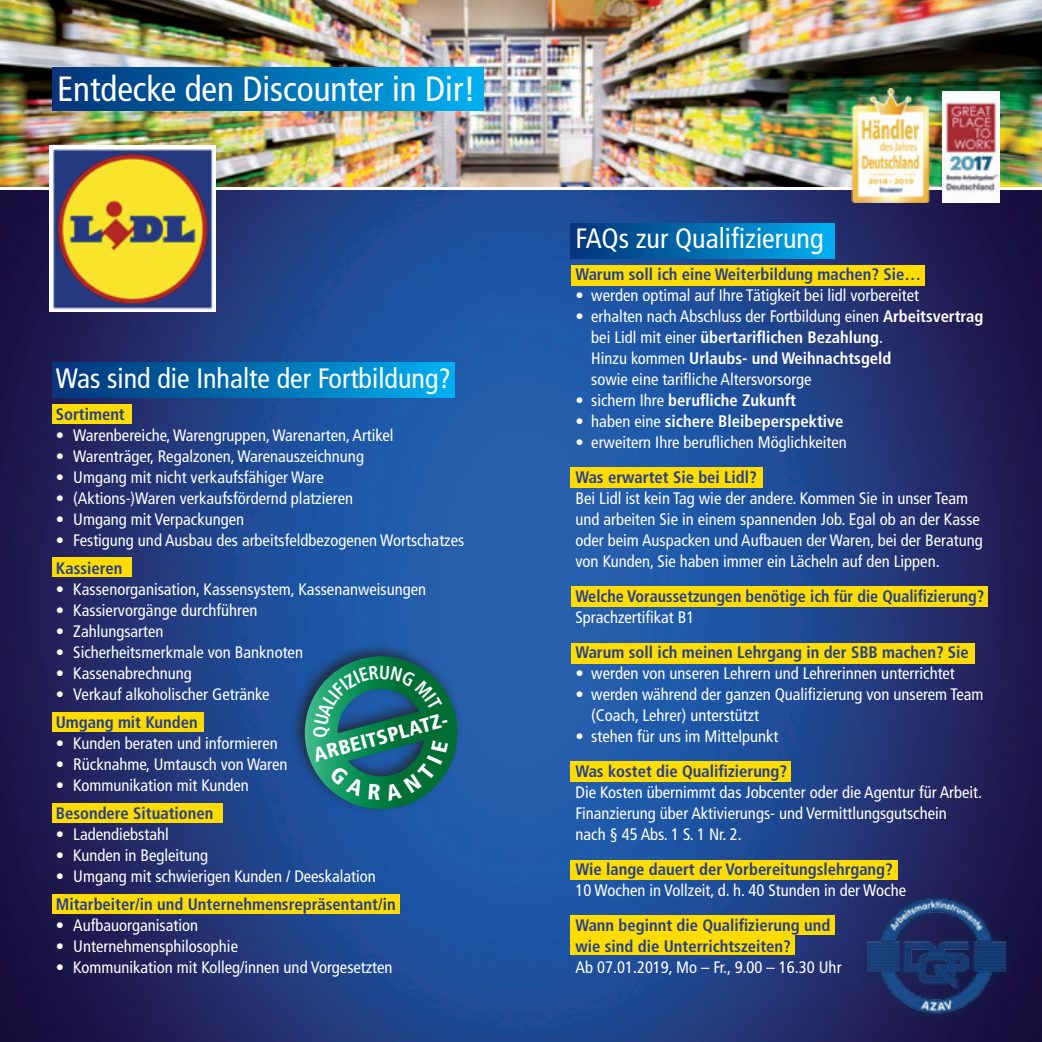
<style>
.page{position:relative;width:1042px;height:1042px;background:#fff}
.page>*{position:absolute;margin:0;border:0;box-sizing:border-box;transform-origin:0 0}
.t1{font:condensed 35px "Frutiger LT Std";color:#fff}
.t2{font:condensed 28px "Frutiger LT Std";color:#fff}
.t3{font:900 condensed 19.95px "Frutiger LT Std";color:#fff}
.t4{font:condensed 16.62px/21px "Frutiger LT Std";color:#fff}
.t5{font:700 condensed 16.62px/21px "Frutiger LT Std";color:#253f8e}
.t6{font:700 condensed 16.62px "Frutiger LT Std";color:#fff}
.s1{font-weight:700}
.s2{font-weight:400}
</style>
<div class="page">
<img style="left:0;top:191px;width:1042px;height:851px">
<img style="left:0;top:0;width:1042px;height:187px">
<img style="left:50px;top:145px;width:166px;height:167px">
<div style="left:290px;top:642px;width:171px;height:171px;background:#231f20;opacity:.7"></div>
<div style="left:52px;top:404px;width:80px;height:20px;background:#ffdc01"></div>
<div style="left:52px;top:557px;width:80px;height:20px;background:#ffdc01"></div>
<div style="left:52px;top:712px;width:151px;height:20px;background:#ffdc01"></div>
<div style="left:52px;top:802px;width:170px;height:20px;background:#ffdc01"></div>
<div style="left:52px;top:894px;width:347px;height:20px;background:#ffdc01"></div>
<div style="left:570px;top:266px;width:354px;height:20px;background:#ffdc01"></div>
<div style="left:570px;top:467px;width:193px;height:20px;background:#ffdc01"></div>
<div style="left:570px;top:586px;width:417px;height:21px;background:#ffdc01"></div>
<div style="left:570px;top:643px;width:404px;height:20px;background:#ffdc01"></div>
<div style="left:570px;top:761px;width:221px;height:21px;background:#ffdc01"></div>
<div style="left:570px;top:859px;width:328px;height:20px;background:#ffdc01"></div>
<div style="left:570px;top:915px;width:265px;height:20px;background:#ffdc01"></div>
<div style="left:570px;top:935px;width:225px;height:20px;background:#ffdc01"></div>
<div style="left:52px;top:363px;width:402px;height:34px;background:linear-gradient(to right,#023275,#00aeed)"></div>
<div style="left:570px;top:223px;width:264px;height:36px;background:linear-gradient(to right,#023175,#00aeed)"></div>
<div style="left:52px;top:67px;width:432px;height:44px;background:linear-gradient(to right,#023275,#00aeed)"></div>
<img style="left:823px;top:89px;width:132px;height:113px">
<img style="left:942px;top:91px;width:57px;height:111px">
<div style="left:857px;top:888px;width:159px;height:135px;background:#003456;opacity:.75"></div>
<img style="left:868px;top:896px;width:137px;height:120px">
<svg style="left:305px;top:656px;width:152px;height:153px;background:#127165"></svg>
<h1 class="t1" style="left:57px;top:68px;width:420px">Entdecke den Discounter in Dir!</h1>
<h2 class="t2" style="left:56px;top:362px;width:396px">Was sind die Inhalte der Fortbildung?</h2>
<p class="t5" style="left:56px;top:403px;width:70px">Sortiment</p>
<p class="t4" style="left:56px;top:424px;width:339px">• Warenbereiche, Warengruppen, Warenarten, Artikel</p>
<p class="t4" style="left:56px;top:445px;width:310px">• Warenträger, Regalzonen, Warenauszeichnung</p>
<p class="t4" style="left:56px;top:466px;width:270px">• Umgang mit nicht verkaufsfähiger Ware</p>
<p class="t4" style="left:56px;top:487px;width:299px">• (Aktions-)Waren verkaufsfördernd platzieren</p>
<p class="t4" style="left:56px;top:508px;width:190px">• Umgang mit Verpackungen</p>
<p class="t4" style="left:56px;top:529px;width:410px">• Festigung und Ausbau des arbeitsfeldbezogenen Wortschatzes</p>
<p class="t5" style="left:56px;top:557px;width:68px">Kassieren</p>
<p class="t4" style="left:56px;top:578px;width:372px">• Kassenorganisation, Kassensystem, Kassenanweisungen</p>
<p class="t4" style="left:56px;top:599px;width:203px">• Kassiervorgänge durchführen</p>
<p class="t4" style="left:56px;top:620px;width:109px">• Zahlungsarten</p>
<p class="t4" style="left:56px;top:641px;width:249px">• Sicherheitsmerkmale von Banknoten</p>
<p class="t4" style="left:56px;top:662px;width:138px">• Kassenabrechnung</p>
<p class="t4" style="left:56px;top:683px;width:215px">• Verkauf alkoholischer Getränke</p>
<p class="t5" style="left:56px;top:711px;width:143px">Umgang mit Kunden</p>
<p class="t4" style="left:56px;top:732px;width:223px">• Kunden beraten und informieren</p>
<p class="t4" style="left:56px;top:753px;width:233px">• Rücknahme, Umtausch von Waren</p>
<p class="t4" style="left:56px;top:774px;width:194px">• Kommunikation mit Kunden</p>
<p class="t5" style="left:56px;top:802px;width:159px">Besondere Situationen</p>
<p class="t4" style="left:56px;top:823px;width:114px">• Ladendiebstahl</p>
<p class="t4" style="left:56px;top:844px;width:154px">• Kunden in Begleitung</p>
<p class="t4" style="left:56px;top:865px;width:322px">• Umgang mit schwierigen Kunden / Deeskalation</p>
<p class="t5" style="left:56px;top:893px;width:341px">Mitarbeiter/in und Unternehmensrepräsentant/in</p>
<p class="t4" style="left:56px;top:914px;width:144px">• Aufbauorganisation</p>
<p class="t4" style="left:56px;top:935px;width:184px">• Unternehmensphilosophie</p>
<p class="t4" style="left:56px;top:956px;width:338px">• Kommunikation mit Kolleg/innen und Vorgesetzten</p>
<p class="t3" style="left:311px;top:743px;width:143px;rotate:-15deg">ARBEITSPLATZ-</p>
<h2 class="t2" style="left:575px;top:222px;width:249px">FAQs zur Qualifizierung</h2>
<p class="t5" style="left:575px;top:263px;width:347px">Warum soll ich eine Weiterbildung machen? Sie…</p>
<p class="t4" style="left:575px;top:284px;width:345px">• werden optimal auf Ihre Tätigkeit bei lidl vorbereitet</p>
<p class="t4" style="left:591px;top:305px;width:393px;text-indent:-16px">• erhalten nach Abschluss der Fortbildung einen <span class="s1">Arbeitsvertrag </span>bei Lidl mit einer <span class="s1">übertariflichen Bezahlung</span>.<br>Hinzu kommen <span class="s1">Urlaubs- und Weihnachtsgeld<br></span>sowie eine tarifliche Altersvorsorge</p>
<p class="t6" style="left:575px;top:390px;width:222px"><span class="s2">• sichern Ihre</span> berufliche Zukunft</p>
<p class="t6" style="left:575px;top:411px;width:269px"><span class="s2">• haben eine</span> sichere Bleibeperspektive</p>
<p class="t4" style="left:575px;top:431px;width:273px">• erweitern Ihre beruflichen Möglichkeiten</p>
<p class="t5" style="left:575px;top:466px;width:183px">Was erwartet Sie bei Lidl?</p>
<p class="t4" style="left:575px;top:487px;width:409px">Bei Lidl ist kein Tag wie der andere. Kommen Sie in unser Team und arbeiten Sie in einem spannenden Job. Egal ob an der Kasse oder beim Auspacken und Aufbauen der Waren, bei der Beratung von Kunden, Sie haben immer ein Lächeln auf den Lippen.</p>
<p class="t5" style="left:575px;top:585px;width:410px">Welche Voraussetzungen benötige ich für die Qualifizierung?</p>
<p class="t4" style="left:575px;top:606px;width:120px">Sprachzertifikat B1</p>
<p class="t5" style="left:575px;top:641px;width:395px">Warum soll ich meinen Lehrgang in der SBB machen? Sie</p>
<p class="t4" style="left:575px;top:662px;width:381px">• werden von unseren Lehrern und Lehrerinnen unterrichtet</p>
<p class="t4" style="left:591px;top:683px;width:394px;text-indent:-16px">• werden während der ganzen Qualifizierung von unserem Team (Coach, Lehrer) unterstützt</p>
<p class="t4" style="left:575px;top:725px;width:204px">• stehen für uns im Mittelpunkt</p>
<p class="t5" style="left:575px;top:760px;width:213px">Was kostet die Qualifizierung?</p>
<p class="t4" style="left:575px;top:781px;width:408px">Die Kosten übernimmt das Jobcenter oder die Agentur für Arbeit.<br>Finanzierung über Aktivierungs- und Vermittlungsgutschein<br>nach § 45 Abs. 1 S. 1 Nr. 2.</p>
<p class="t5" style="left:575px;top:858px;width:319px">Wie lange dauert der Vorbereitungslehrgang?</p>
<p class="t4" style="left:575px;top:879px;width:332px">10 Wochen in Vollzeit, d. h. 40 Stunden in der Woche</p>
<p class="t5" style="left:575px;top:914px;width:256px">Wann beginnt die Qualifizierung und wie sind die Unterrichtszeiten?</p>
<p class="t4" style="left:575px;top:956px;width:267px">Ab 07.01.2019, Mo – Fr., 9.00 – 16.30 Uhr</p>
</div>
